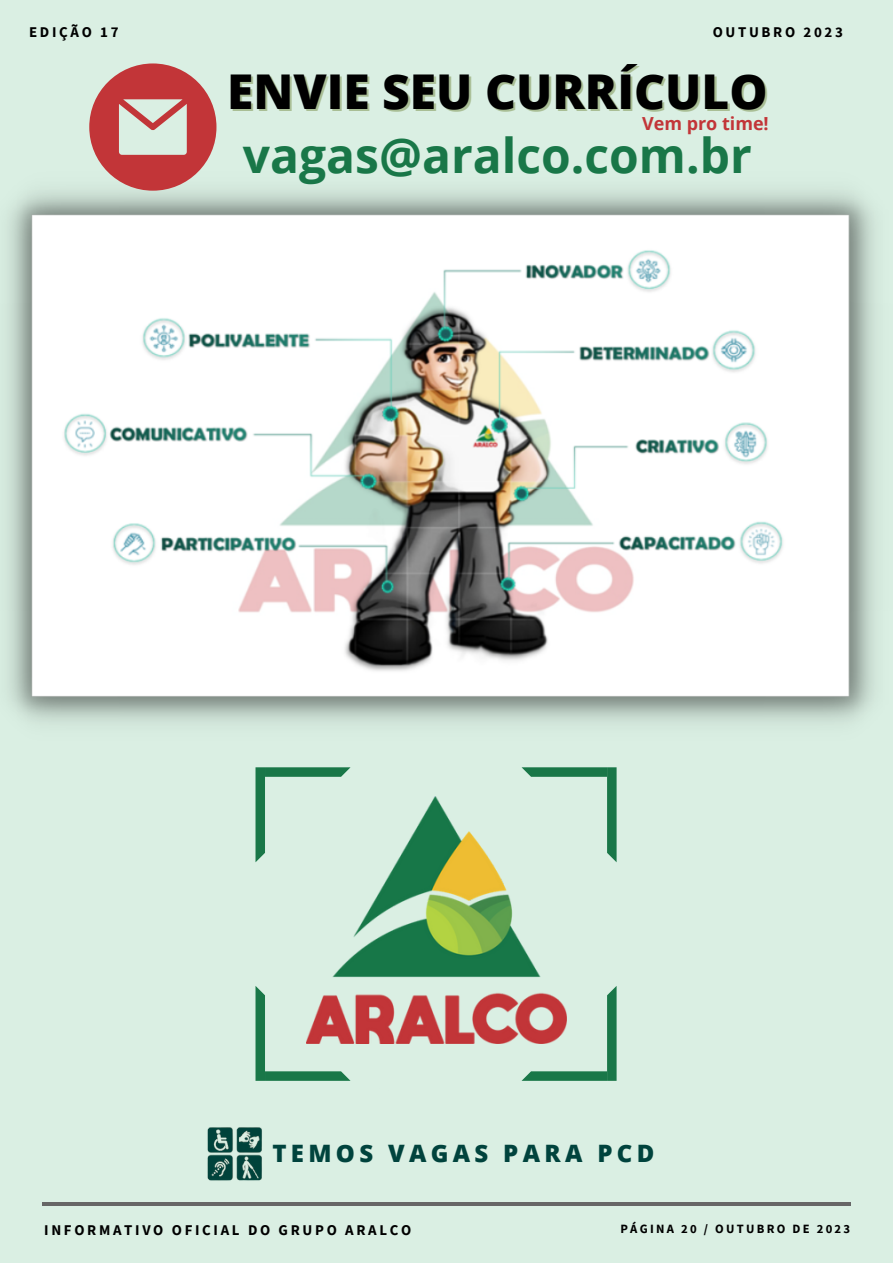
<style>
.page{position:relative;width:893px;height:1264px;background:#fff}
.page>*{position:absolute;margin:0;border:0;box-sizing:border-box;transform-origin:0 0}
.t1{font:700 48px "Open Sans";color:#197748}
.t2{font:800 48px "Open Sans";color:#000}
.t3{font:800 24px "Open Sans";letter-spacing:.18em;color:#00433d}
.t4{font:700 18px "Open Sans";color:#c23538}
.t5{font:700 14.85px "Source Sans Pro";letter-spacing:.18em;color:#000}
.t6{font:700 12.6px "Source Sans Pro";letter-spacing:.18em;color:#000}
</style>
<div class="page">
<div style="left:0;top:0;width:892px;height:1262px;background:#daefe3"></div>
<hr style="left:42px;top:1202px;width:808px;height:3px;background:#666">
<img style="left:207px;top:1127px;width:55px;height:54px">
<img style="left:7px;top:190px;width:868px;height:533px">
<img style="left:332px;top:796px;width:209px;height:247px">
<svg style="left:521px;top:985px;width:95px;height:95px"></svg>
<svg style="left:521px;top:767px;width:95px;height:95px"></svg>
<svg style="left:255px;top:985px;width:95px;height:95px"></svg>
<svg style="left:255px;top:767px;width:95px;height:95px"></svg>
<svg style="left:89px;top:63px;width:127px;height:127px"></svg>
<p class="t5" style="left:29px;top:22px;width:91px">EDIÇÃO 17</p>
<p class="t5" style="left:712px;top:22px;width:132px">OUTUBRO 2023</p>
<p class="t2" style="left:227px;top:58px;width:542px">ENVIE SEU CURRÍCULO</p>
<p class="t1" style="left:243px;top:122px;width:510px">vagas@aralco.com.br</p>
<p class="t4" style="left:642px;top:110px;width:128px">Vem pro time!</p>
<p class="t3" style="left:272px;top:1136px;width:383px">TEMOS VAGAS PARA PCD</p>
<p class="t5" style="left:44px;top:1220px;width:368px">INFORMATIVO OFICIAL DO GRUPO ARALCO</p>
<p class="t6" style="left:620px;top:1220px;width:231px">PÁGINA 20 / OUTUBRO DE 2023</p>
</div>
